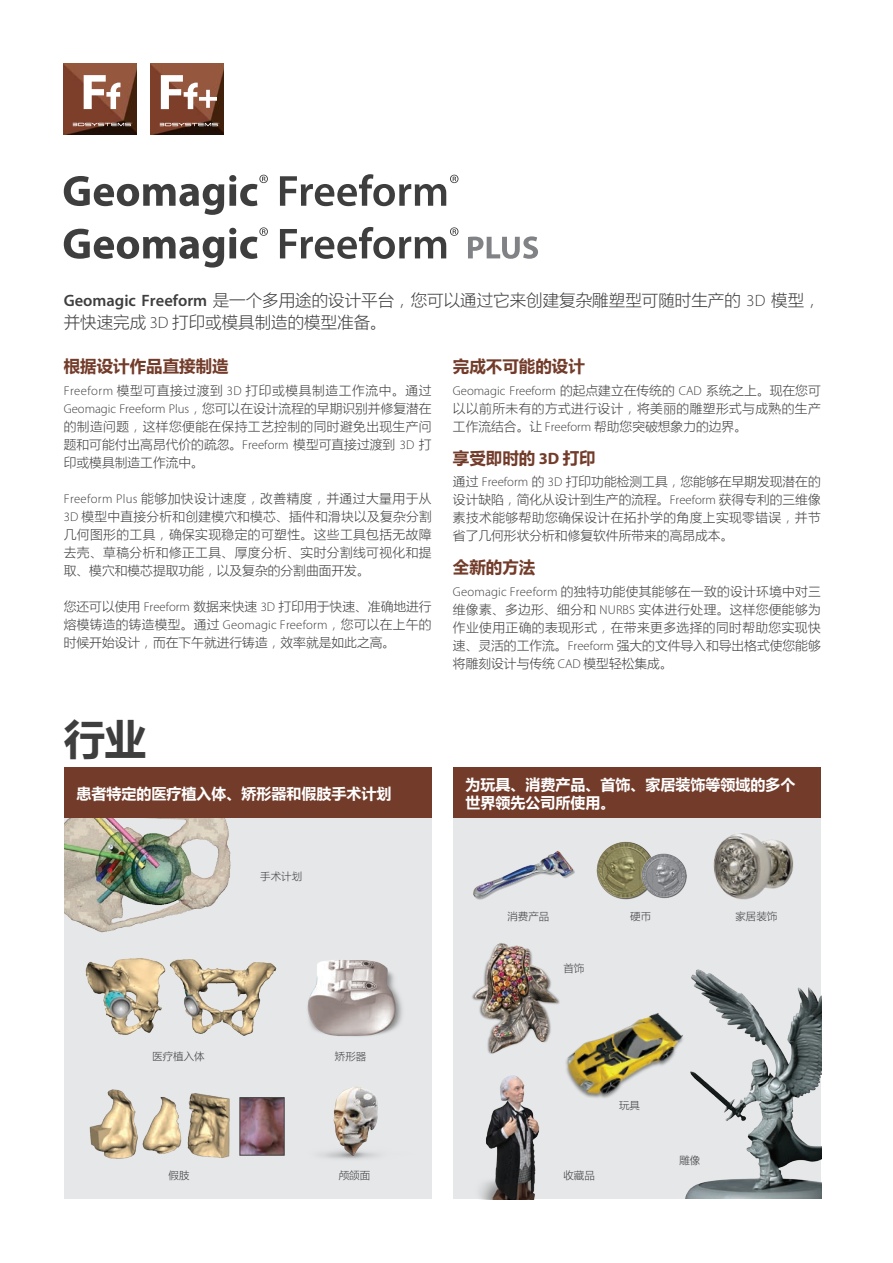
<style>
.page{position:relative;width:893px;height:1263px;background:#fff}
.page>*{position:absolute;margin:0;border:0;box-sizing:border-box;transform-origin:0 0}
.t1{font:700 42px "Microsoft Ya Hei";color:#3e3e3f}
.t2{font:300 16.5px/22.5px "Microsoft Ya Hei";color:#3e3e3f}
.t3{font:700 16.5px "Microsoft Ya Hei";color:#733c2a}
.t4{font:700 15px/18px "Microsoft Ya Hei";color:#fff}
.t5{font:300 12.75px/18px "Microsoft Ya Hei";color:#3e3e3f;text-align:justify}
.t6{font:300 10.5px "Microsoft Ya Hei";color:#3e3e3f}
.s1{font-family:"Myriad Pro";font-weight:600}
.s2{font-family:"Myriad Pro"}
</style>
<div class="page">
<svg style="left:64px;top:175px;width:204px;height:40px"></svg>
<svg style="left:280px;top:174px;width:178px;height:32px"></svg>
<img style="left:64px;top:63px;width:73px;height:72px">
<svg style="left:84px;top:75px;width:37px;height:34px"></svg>
<svg style="left:73px;top:123px;width:59px;height:3px"></svg>
<img style="left:151px;top:63px;width:73px;height:72px">
<svg style="left:161px;top:75px;width:56px;height:34px"></svg>
<svg style="left:160px;top:123px;width:59px;height:3px"></svg>
<svg style="left:64px;top:227px;width:204px;height:41px"></svg>
<svg style="left:280px;top:227px;width:178px;height:32px"></svg>
<svg style="left:468px;top:236px;width:70px;height:23px"></svg>
<div style="left:64px;top:769px;width:368px;height:430px;background:#e6e7e9"></div>
<div style="left:453px;top:769px;width:368px;height:430px;background:#e6e7e9"></div>
<img style="left:85px;top:958px;width:192px;height:78px">
<img style="left:307px;top:960px;width:95px;height:77px">
<img style="left:64px;top:818px;width:167px;height:115px">
<img style="left:322px;top:1086px;width:56px;height:74px">
<img style="left:89px;top:1089px;width:160px;height:70px">
<img style="left:242px;top:1099px;width:40px;height:54px">
<div style="left:240px;top:1097px;width:44px;height:58px;border:1px solid #3e3e3f"></div>
<div style="left:64px;top:768px;width:368px;height:50px;background:#733c2a"></div>
<img style="left:685px;top:969px;width:136px;height:230px">
<img style="left:713px;top:833px;width:81px;height:67px">
<img style="left:566px;top:991px;width:122px;height:120px">
<img style="left:472px;top:943px;width:96px;height:116px">
<img style="left:479px;top:1075px;width:61px;height:124px">
<img style="left:473px;top:850px;width:102px;height:50px">
<div style="left:453px;top:768px;width:368px;height:50px;background:#733c2a"></div>
<img style="left:596px;top:841px;width:52px;height:59px">
<img style="left:641px;top:852px;width:46px;height:47px">
<p class="t2" style="left:64px;top:288px;width:758px"><span class="s1">Geomagic Freeform</span> 是一个多用途的设计平台，您可以通过它来创建复杂雕塑型可随时生产的 <span class="s2">3D</span> 模型，并快速完成 <span class="s2">3D</span> 打印或模具制造的模型准备。</p>
<p class="t3" style="left:64px;top:355px;width:166px">根据设计作品直接制造</p>
<p class="t5" style="left:64px;top:381px;width:369px"><span class="s2">Freeform</span> 模型可直接过渡到 <span class="s2">3D</span> 打印或模具制造工作流中。通过<span class="s2">Geomagic Freeform Plus</span>，您可以在设计流程的早期识别并修复潜在的制造问题，这样您便能在保持工艺控制的同时避免出现生产问题和可能付出高昂代价的疏忽。<span class="s2">Freeform</span> 模型可直接过渡到 <span class="s2">3D</span> 打印或模具制造工作流中。</p>
<p class="t5" style="left:64px;top:489px;width:369px"><span class="s2">Freeform Plus</span> 能够加快设计速度，改善精度，并通过大量用于从<span class="s2">3D</span> 模型中直接分析和创建模穴和模芯、插件和滑块以及复杂分割几何图形的工具，确保实现稳定的可塑性。这些工具包括无故障去壳、草稿分析和修正工具、厚度分析、实时分割线可视化和提取、模穴和模芯提取功能，以及复杂的分割曲面开发。</p>
<p class="t5" style="left:64px;top:597px;width:369px">您还可以使用 <span class="s2">Freeform</span> 数据来快速 <span class="s2">3D</span> 打印用于快速、准确地进行熔模铸造的铸造模型。通过 <span class="s2">Geomagic Freeform</span>，您可以在上午的时候开始设计，而在下午就进行铸造，效率就是如此之高。</p>
<p class="t1" style="left:64px;top:710px;width:84px">行业</p>
<p class="t4" style="left:76px;top:784px;width:317px">患者特定的医疗植入体、矫形器和假肢手术计划</p>
<p class="t3" style="left:453px;top:355px;width:133px">完成不可能的设计</p>
<p class="t5" style="left:453px;top:381px;width:369px"><span class="s2">Geomagic Freeform</span> 的起点建立在传统的 <span class="s2">CAD</span> 系统之上。现在您可以以前所未有的方式进行设计，将美丽的雕塑形式与成熟的生产工作流结合。让 <span class="s2">Freeform</span> 帮助您突破想象力的边界。</p>
<p class="t3" style="left:453px;top:446px;width:144px">享受即时的 <span class="s2">3D</span> 打印</p>
<p class="t5" style="left:453px;top:472px;width:369px">通过 <span class="s2">Freeform</span> 的 <span class="s2">3D</span> 打印功能检测工具，您能够在早期发现潜在的设计缺陷，简化从设计到生产的流程。<span class="s2">Freeform</span> 获得专利的三维像素技术能够帮助您确保设计在拓扑学的角度上实现零错误，并节省了几何形状分析和修复软件所带来的高昂成本。</p>
<p class="t3" style="left:453px;top:556px;width:84px">全新的方法</p>
<p class="t5" style="left:453px;top:582px;width:369px"><span class="s2">Geomagic Freeform</span> 的独特功能使其能够在一致的设计环境中对三维像素、多边形、细分和 <span class="s2">NURBS</span> 实体进行处理。这样您便能够为作业使用正确的表现形式，在带来更多选择的同时帮助您实现快速、灵活的工作流。<span class="s2">Freeform</span> 强大的文件导入和导出格式使您能够将雕刻设计与传统 <span class="s2">CAD</span> 模型轻松集成。</p>
<p class="t4" style="left:466px;top:775px;width:331px">为玩具、消费产品、首饰、家居装饰等领域的多个世界领先公司所使用。</p>
<p class="t6" style="left:260px;top:869px;width:43px">手术计划</p>
<p class="t6" style="left:507px;top:909px;width:43px">消费产品</p>
<p class="t6" style="left:563px;top:961px;width:22px">首饰</p>
<p class="t6" style="left:630px;top:909px;width:22px">硬币</p>
<p class="t6" style="left:735px;top:909px;width:43px">家居装饰</p>
<p class="t6" style="left:152px;top:1049px;width:54px">医疗植入体</p>
<p class="t6" style="left:335px;top:1049px;width:33px">矫形器</p>
<p class="t6" style="left:169px;top:1168px;width:22px">假肢</p>
<p class="t6" style="left:339px;top:1168px;width:33px">颅颌面</p>
<p class="t6" style="left:563px;top:1168px;width:33px">收藏品</p>
<p class="t6" style="left:619px;top:1098px;width:22px">玩具</p>
<p class="t6" style="left:679px;top:1153px;width:22px">雕像</p>
</div>
